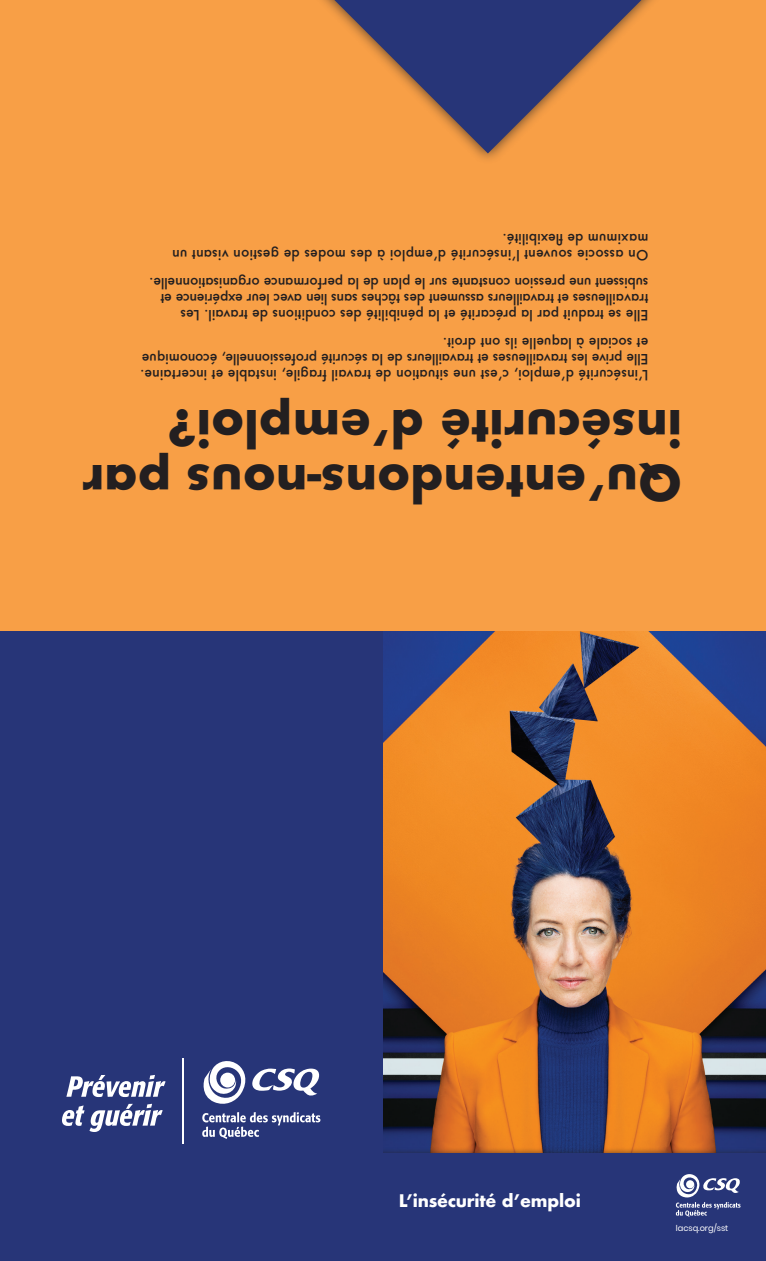
<style>
.page{position:relative;width:766px;height:1261px;background:#fff}
.page>*{position:absolute;margin:0;border:0;box-sizing:border-box;transform-origin:0 0}
.t1{font:700 47.5px/55.2px "Futura";color:#231f20}
.t2{font:700 16.88px "Futura";letter-spacing:-.015em;color:#fff}
.t3{font:500 13.75px/16.2px "Futura";letter-spacing:.005em;color:#231f20}
.t4{font:8.25px "Poppins";color:#fff}
</style>
<div class="page">
<img style="left:382px;top:630px;width:383px;height:516px">
<div style="left:370px;top:1146px;width:395px;height:114px;background:#231f20;opacity:.75"></div>
<div style="left:382px;top:1153px;width:383px;height:107px;background:#273578"></div>
<div style="left:0;top:630px;width:382px;height:630px;background:#273578"></div>
<div style="left:0;top:0;width:765px;height:630px;background:#f89f46"></div>
<svg style="left:202px;top:1061px;width:118px;height:77px"></svg>
<svg style="left:66px;top:1075px;width:99px;height:21px"></svg>
<svg style="left:62px;top:1103px;width:100px;height:28px"></svg>
<hr style="left:182px;top:1057px;width:2px;height:86px;background:#fff">
<svg style="left:323px;top:0;width:329px;height:153px"></svg>
<svg style="left:675px;top:1174px;width:65px;height:42px"></svg>
<p class="t3" style="left:648px;top:263px;width:477px;rotate:-180deg">On associe souvent l’insécurité d’emploi à des modes de gestion visant un maximum de flexibilité.</p>
<p class="t3" style="left:648px;top:323px;width:500px;rotate:-180deg">Elle se traduit par la précarité et la pénibilité des conditions de travail. Les travailleuses et travailleurs assument des tâches sans lien avec leur expérience et subissent une pression constante sur le plan de la performance organisationnelle.</p>
<p class="t3" style="left:648px;top:383px;width:509px;rotate:-180deg">L’insécurité d’emploi, c’est une situation de travail fragile, instable et incertaine.<br>Elle prive les travailleuses et travailleurs de la sécurité professionnelle, économique et sociale à laquelle ils ont droit.</p>
<h1 class="t1" style="left:682px;top:511px;width:601px;rotate:-180deg">Qu’entendons-nous par insécurité d’emploi?</h1>
<p class="t2" style="left:398px;top:1188px;width:183px">L’insécurité d’emploi</p>
<p class="t4" style="left:675px;top:1223px;width:54px">lacsq.org/sst</p>
</div>
